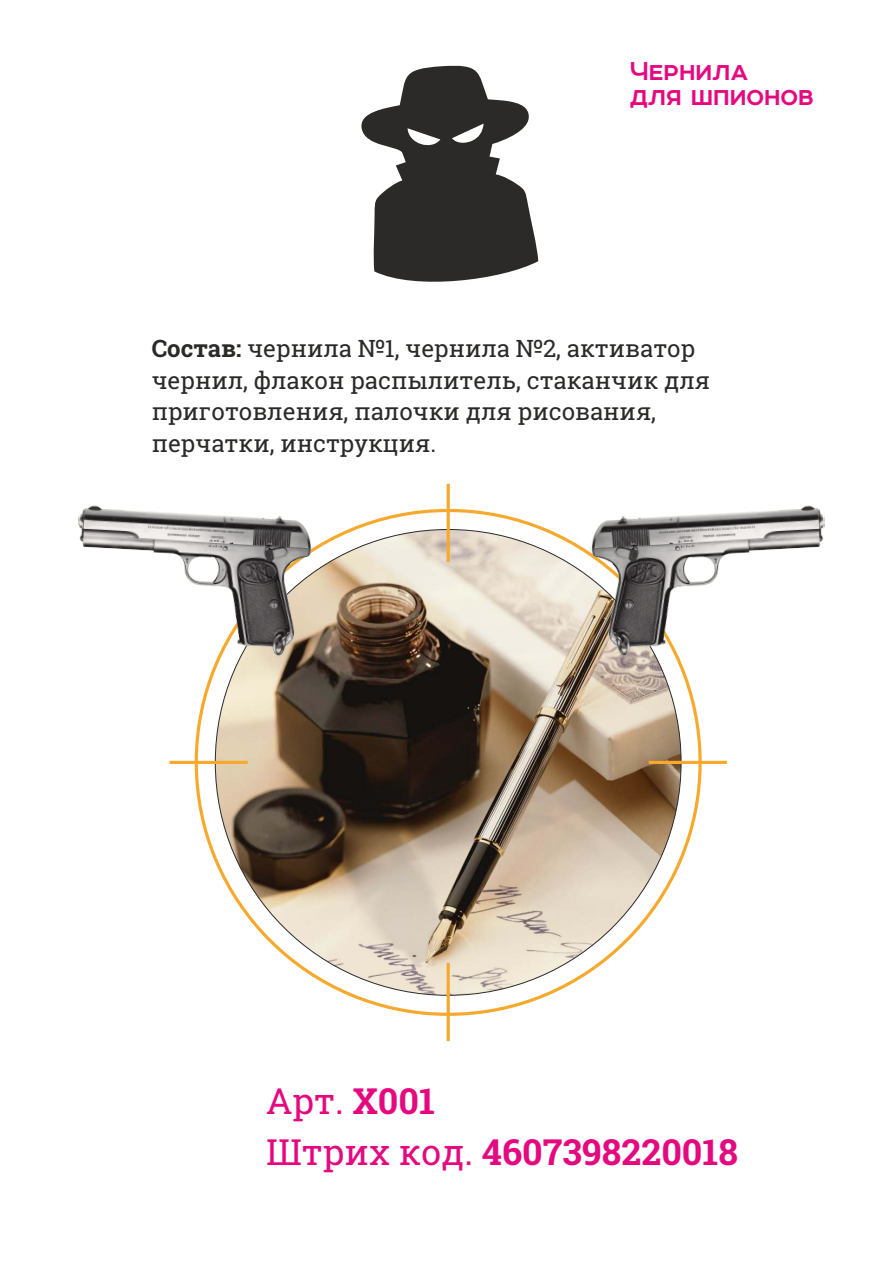
<style>
.page{position:relative;width:893px;height:1263px;background:#fff}
.page>*{position:absolute;margin:0;border:0;box-sizing:border-box;transform-origin:0 0}
.t1{font:700 36px/51.4px "Roboto Slab";color:#e5097f}
.t2{font:700 29.85px/25.7px "Room";color:#e5097f}
.t3{font:24px/31.7px "Roboto Slab";color:#2b2a29}
.s1{font-weight:700}
.s2{font-weight:400}
</style>
<div class="page">
<img style="left:215px;top:529px;width:466px;height:466px;border-radius:50%">
<img style="left:78px;top:505px;width:236px;height:153px">
<hr style="left:447px;top:484px;width:3px;height:78px;background:#f7a92d">
<hr style="left:447px;top:963px;width:3px;height:78px;background:#f7a92d">
<hr style="left:649px;top:761px;width:78px;height:3px;background:#f7a92d">
<hr style="left:170px;top:761px;width:78px;height:3px;background:#f7a92d">
<svg style="left:361px;top:65px;width:177px;height:217px"></svg>
<img style="left:588px;top:505px;width:237px;height:153px">
<p class="t2" style="left:630px;top:59px;width:186px">Чернила<br>для шпионов</p>
<p class="t3" style="left:152px;top:332px;width:560px"><span class="s1">Состав:</span> чернила №1, чернила №2, активатор чернил, флакон распылитель, стаканчик для приготовления, палочки для рисования, перчатки, инструкция.</p>
<h1 class="t1" style="left:266px;top:1074px;width:473px"><span class="s2">Арт.</span> Х001<br><span class="s2">Штрих код.</span> 4607398220018</h1>
</div>
